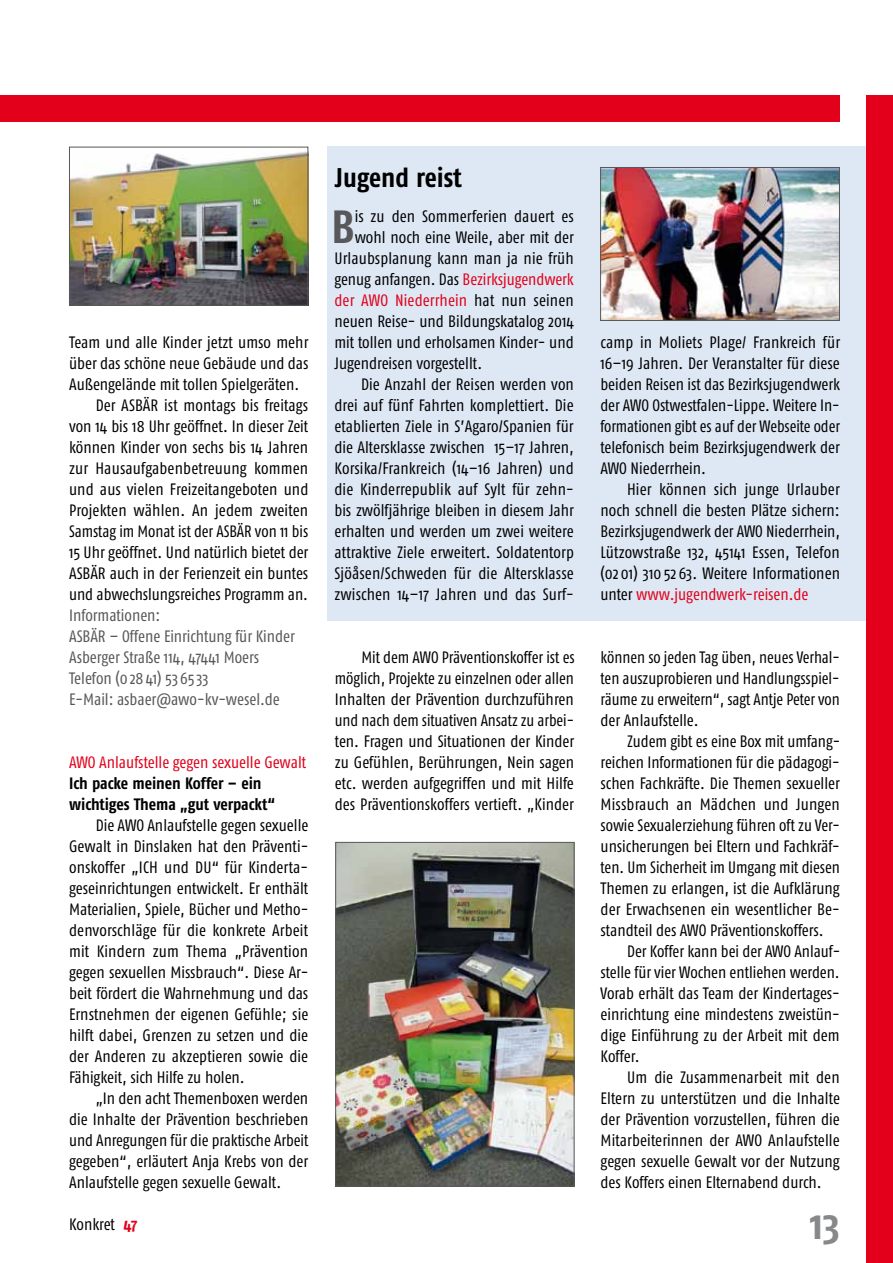
<style>
.page{position:relative;width:893px;height:1263px;background:#fff}
.page>*{position:absolute;margin:0;border:0;box-sizing:border-box;transform-origin:0 0}
.t1{font:700 46.5px "Fago Co";color:#58585a}
.t2{font:700 42px "Fago Co";color:#87888a}
.t3{font:700 27px "Fago Co";color:#000}
.t4{font:16.5px/21px "Fago Co";color:#000;text-align:justify}
.t5{font:16.5px/21px "Fago Co";color:#58585a}
.t6{font:16.5px/21px "Fago Co";color:#000;text-align:justify;scale:.96 1}
.t7{font:16.5px "Fago Co";color:#e2001a}
.t8{font:700 16.5px/21px "Fago Co";letter-spacing:-.005em;color:#000}
.s1{font-weight:700;color:#e2001a}
.s2{color:#e2001a}
.s3{color:#000}
</style>
<div class="page">
<div style="left:866px;top:96px;width:27px;height:1167px;background:#e2001a"></div>
<div style="left:327px;top:147px;width:539px;height:474px;background:#dee7f4"></div>
<div style="left:0;top:96px;width:840px;height:26px;background:#e2001a"></div>
<img style="left:337px;top:844px;width:235px;height:340px">
<div style="left:335px;top:842px;width:239px;height:344px;border:1px solid #58585a"></div>
<img style="left:71px;top:151px;width:235px;height:153px">
<div style="left:69px;top:147px;width:239px;height:159px;border:1px solid #58585a"></div>
<img style="left:602px;top:169px;width:236px;height:150px">
<div style="left:600px;top:167px;width:240px;height:154px;border:1px solid #58585a"></div>
<p class="t4" style="left:69px;top:331px;width:241px">Team und alle Kinder jetzt umso mehr</p>
<p class="t4" style="left:69px;top:352px;width:241px">über das schöne neue Gebäude und das</p>
<p class="t4" style="left:69px;top:373px;width:232px">Außengelände mit tollen Spielgeräten.</p>
<p class="t4" style="left:96px;top:394px;width:214px">Der ASBÄR ist montags bis freitags</p>
<p class="t4" style="left:69px;top:415px;width:241px">von 14 bis 18 Uhr geöffnet. In dieser Zeit</p>
<p class="t4" style="left:69px;top:436px;width:240px">können Kinder von sechs bis 14 Jahren</p>
<p class="t4" style="left:69px;top:457px;width:241px">zur Hausaufgabenbetreuung kommen</p>
<p class="t4" style="left:69px;top:478px;width:241px">und aus vielen Freizeitangeboten und</p>
<p class="t4" style="left:69px;top:499px;width:241px">Projekten wählen. An jedem zweiten</p>
<p class="t4" style="left:69px;top:520px;width:163px">Samstag im Monat ist der Asbär</p>
<p class="t4" style="left:69px;top:520px;width:241px;text-indent:186px">von 11 bis 15 Uhr geöffnet. Und natürlich bietet der ASBÄR auch in der Ferienzeit ein buntes und abwechslungsreiches Programm an.</p>
<p class="t5" style="left:69px;top:604px;width:93px">Informationen:<br>Asbär</p>
<p class="t5" style="left:69px;top:625px;width:227px;text-indent:40px">– Offene Einrichtung für Kinder<br>Asberger Straße 114, 47441 Moers<br>Telefon (0 28 41) 53 65 33<br>E-Mail: asbaer@awo-kv-wesel.de</p>
<p class="t7" style="left:69px;top:753px;width:239px">AWO Anlaufstelle gegen sexuelle Gewalt</p>
<p class="t8" style="left:69px;top:772px;width:208px">Ich packe meinen Koffer – ein wichtiges Thema „gut verpackt“</p>
<p class="t4" style="left:69px;top:814px;width:241px;text-indent:27px">Die AWO Anlaufstelle gegen sexuelle Gewalt in Dinslaken hat den Präventi&shy;onskoffer „ICH und DU“ für Kinderta&shy;geseinrichtungen entwickelt. Er enthält Materialien, Spiele, Bücher und Metho&shy;denvorschläge für die konkrete Arbeit mit Kindern zum Thema „Prävention gegen sexuellen Missbrauch“. Diese Ar&shy;beit fördert die Wahrnehmung und das Ernstnehmen der eigenen Gefühle; sie hilft dabei, Grenzen zu setzen und die der Anderen zu akzeptieren sowie die Fähigkeit, sich Hilfe zu holen.</p>
<p class="t4" style="left:69px;top:1087px;width:241px;text-indent:27px">„In den acht Themenboxen werden die Inhalte der Prävention beschrieben und Anregungen für die praktische Arbeit gegeben“, erläutert Anja Krebs von der Anlaufstelle gegen sexuelle Gewalt.</p>
<p class="t4" style="left:69px;top:1213px;width:70px">Konkret <span class="s1">47</span></p>
<h3 class="t3" style="left:335px;top:161px;width:129px">Jugend reist</h3>
<h1 class="t1" style="left:331px;top:199px;width:25px">B</h1>
<p class="t4" style="left:355px;top:205px;width:221px">is zu den Sommerferien dauert es</p>
<p class="t4" style="left:355px;top:226px;width:221px">wohl noch eine Weile, aber mit der</p>
<p class="t4" style="left:334px;top:247px;width:241px">Urlaubsplanung kann man ja nie früh</p>
<p class="t4" style="left:334px;top:268px;width:241px">genug anfangen. Das <span class="s2">Bezirksjugendwerk</span></p>
<p class="t7" style="left:334px;top:291px;width:241px">der AWO Niederrhein <span class="s3">hat nun seinen</span></p>
<p class="t4" style="left:334px;top:310px;width:241px">neuen Reise- und Bildungskatalog 2014</p>
<p class="t4" style="left:334px;top:331px;width:241px">mit tollen und erholsamen Kinder- und</p>
<p class="t4" style="left:334px;top:352px;width:149px">Jugendreisen vorgestellt.</p>
<p class="t4" style="left:361px;top:373px;width:214px">Die Anzahl der Reisen werden von</p>
<p class="t4" style="left:334px;top:394px;width:241px">drei auf fünf Fahrten komplettiert. Die</p>
<p class="t4" style="left:334px;top:415px;width:241px">etablierten Ziele in S’Agaro/Spanien für</p>
<p class="t4" style="left:334px;top:436px;width:241px">die Altersklasse zwischen 15–17 Jahren,</p>
<p class="t4" style="left:334px;top:457px;width:241px">Korsika/Frankreich (14–16 Jahren) und</p>
<p class="t4" style="left:334px;top:478px;width:241px">die Kinderrepublik auf Sylt für zehn-</p>
<p class="t4" style="left:334px;top:499px;width:241px">bis zwölfjährige bleiben in diesem Jahr</p>
<p class="t4" style="left:334px;top:520px;width:241px">erhalten und werden um zwei weitere</p>
<p class="t4" style="left:334px;top:541px;width:241px">attraktive Ziele erweitert. Soldatentorp</p>
<p class="t4" style="left:334px;top:562px;width:241px">Sjöåsen/Schweden für die Altersklasse</p>
<p class="t4" style="left:334px;top:583px;width:241px">zwischen 14–17 Jahren und das Surf-</p>
<p class="t4" style="left:600px;top:331px;width:241px">camp in Moliets Plage/ Frankreich für 16–19 Jahren. Der Veranstalter für diese beiden Reisen ist das Bezirksjugendwerk der AWO Ostwestfalen-Lippe. Weitere In&shy;formationen gibt es auf der Webseite oder telefonisch beim Bezirksjugendwerk der AWO Niederrhein.</p>
<p class="t4" style="left:600px;top:478px;width:241px;text-indent:27px">Hier können sich junge Urlauber noch schnell die besten Plätze sichern:<br>Bezirksjugendwerk der AWO Niederrhein, Lützowstraße 132, 45141 Essen, Telefon (02 01) 310 52 63. Weitere Informationen unter <span class="s2">www.jugendwerk-reisen.de</span></p>
<p class="t4" style="left:335px;top:646px;width:241px;text-indent:27px">Mit dem AWO Präventionskoffer ist es möglich, Projekte zu einzelnen oder allen Inhalten der Prävention durchzuführen und nach dem situativen Ansatz zu arbei&shy;ten. Fragen und Situationen der Kinder zu Gefühlen, Berührungen, Nein sagen etc. werden aufgegriffen und mit Hilfe des Präventionskoffers vertieft. „Kinder</p>
<p class="t6" style="left:601px;top:646px;width:251px">können so jeden Tag üben, neues Verhal&shy;ten auszuprobieren und Handlungsspiel&shy;räume zu erweitern“, sagt Antje Peter von der Anlaufstelle.</p>
<p class="t4" style="left:601px;top:730px;width:241px;text-indent:27px">Zudem gibt es eine Box mit umfang&shy;reichen Informationen für die pädagogi&shy;schen Fachkräfte. Die Themen sexueller Missbrauch an Mädchen und Jungen sowie Sexualerziehung führen oft zu Ver&shy;unsicherungen bei Eltern und Fachkräf&shy;ten. Um Sicherheit im Umgang mit diesen Themen zu erlangen, ist die Aufklärung der Erwachsenen ein wesentlicher Be&shy;standteil des AWO Präventionskoffers.</p>
<p class="t4" style="left:601px;top:940px;width:241px;text-indent:27px">Der Koffer kann bei der AWO Anlauf&shy;stelle für vier Wochen entliehen werden.<br>Vorab erhält das Team der Kindertages&shy;einrichtung eine mindestens zweistün&shy;dige Einführung zu der Arbeit mit dem Koffer.</p>
<p class="t4" style="left:601px;top:1066px;width:241px;text-indent:27px">Um die Zusammenarbeit mit den Eltern zu unterstützen und die Inhalte der Prävention vorzustellen, führen die Mitarbeiterinnen der AWO Anlaufstelle gegen sexuelle Gewalt vor der Nutzung des Koffers einen Elternabend durch.</p>
<h2 class="t2" style="left:810px;top:1200px;width:32px">13</h2>
</div>
